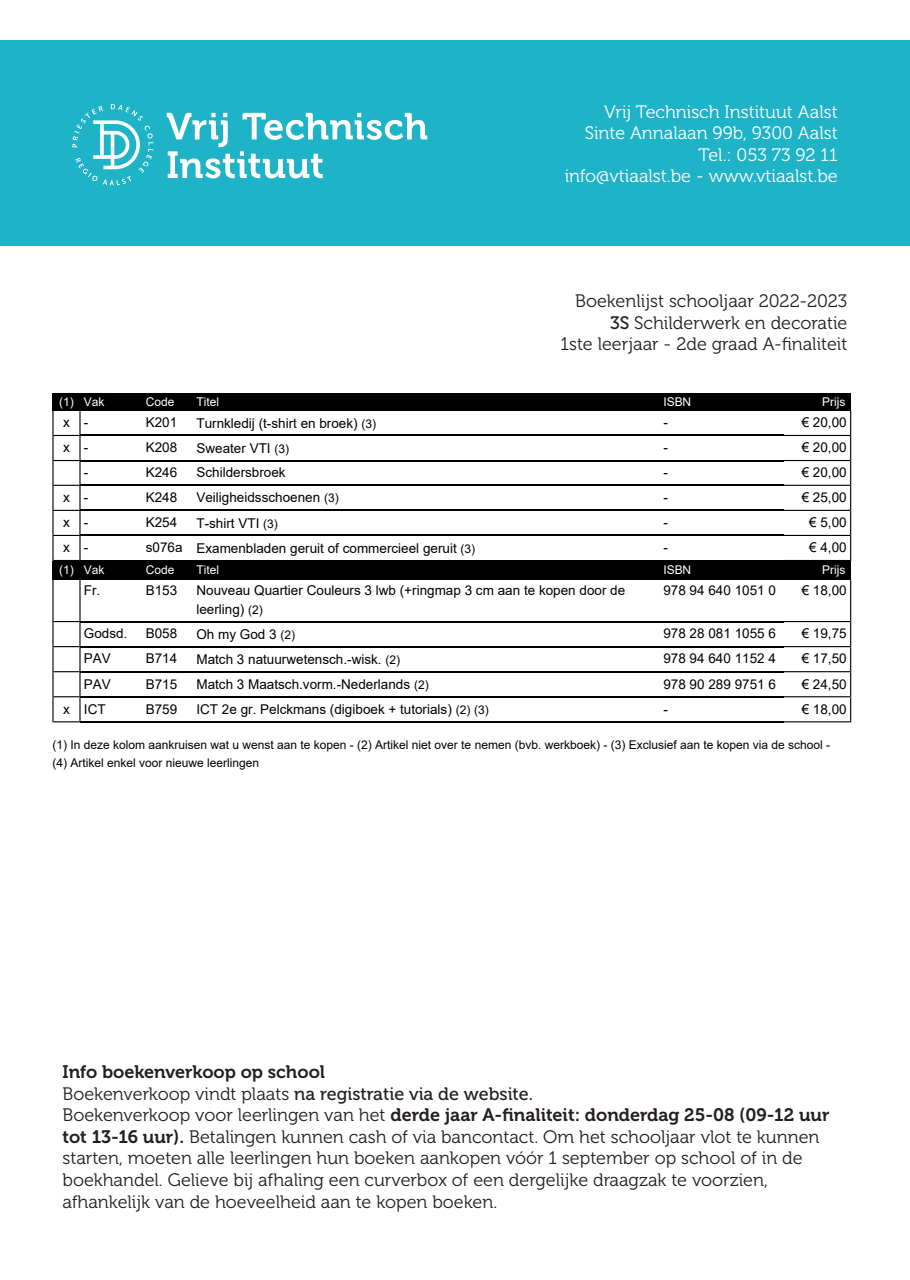
<style>
.page{position:relative;width:910px;height:1280px;background:#fff}
.page>*{position:absolute;margin:0;border:0;box-sizing:border-box;transform-origin:0 0}
.t1{font:18px/21.6px "Museo 300";color:#231f20}
.t2{font:18px "Museo 700";color:#231f20}
.t3{font:18px/21.6px "Museo 300";color:#fff;text-align:right}
.t4{font:18px "Museo 500";color:#231f20}
.t5{font:15px/20.2px "Arial";color:#000001;text-align:right}
.t6{font:13.5px/18.3px "Arial";color:#000001}
.t7{font:12px/18px "Arial";color:#000001}
.t8{font:12px "Arial";color:#fff}
.s1{font-weight:700}
.s2{font-family:"Museo 500"}
.s3{font-size:12px}
.s4{font-family:"Museo 300"}
.s5{font-family:"Museo 700"}
</style>
<div class="page">
<div style="left:0;top:40px;width:910px;height:206px;background:#1fb3c7"></div>
<svg style="left:167px;top:113px;width:260px;height:65px"></svg>
<svg style="left:72px;top:104px;width:82px;height:81px"></svg>
<div style="left:52px;top:393px;width:29px;height:18px;background:#000001"></div>
<div style="left:81px;top:393px;width:61px;height:18px;background:#000001"></div>
<div style="left:142px;top:393px;width:51px;height:18px;background:#000001"></div>
<div style="left:193px;top:393px;width:467px;height:18px;background:#000001"></div>
<div style="left:660px;top:393px;width:124px;height:18px;background:#000001"></div>
<div style="left:784px;top:393px;width:67px;height:18px;background:#000001"></div>
<hr style="left:81px;top:435px;width:61px;height:1px;background:#000001">
<hr style="left:142px;top:435px;width:51px;height:1px;background:#000001">
<hr style="left:193px;top:435px;width:467px;height:1px;background:#000001">
<hr style="left:660px;top:435px;width:124px;height:1px;background:#000001">
<hr style="left:81px;top:460px;width:61px;height:1px;background:#000001">
<hr style="left:142px;top:460px;width:51px;height:1px;background:#000001">
<hr style="left:193px;top:460px;width:467px;height:1px;background:#000001">
<hr style="left:660px;top:460px;width:124px;height:1px;background:#000001">
<hr style="left:81px;top:485px;width:61px;height:1px;background:#000001">
<hr style="left:142px;top:485px;width:51px;height:1px;background:#000001">
<hr style="left:193px;top:485px;width:467px;height:1px;background:#000001">
<hr style="left:660px;top:485px;width:124px;height:1px;background:#000001">
<hr style="left:81px;top:510px;width:61px;height:1px;background:#000001">
<hr style="left:142px;top:510px;width:51px;height:1px;background:#000001">
<hr style="left:193px;top:510px;width:467px;height:1px;background:#000001">
<hr style="left:660px;top:510px;width:124px;height:1px;background:#000001">
<hr style="left:81px;top:535px;width:61px;height:1px;background:#000001">
<hr style="left:142px;top:535px;width:51px;height:1px;background:#000001">
<hr style="left:193px;top:535px;width:467px;height:1px;background:#000001">
<hr style="left:660px;top:535px;width:124px;height:1px;background:#000001">
<svg style="left:52px;top:411px;width:29px;height:150px"></svg>
<hr style="left:81px;top:560px;width:61px;height:1px;background:#000001">
<hr style="left:142px;top:560px;width:51px;height:1px;background:#000001">
<hr style="left:193px;top:560px;width:467px;height:1px;background:#000001">
<hr style="left:660px;top:560px;width:124px;height:1px;background:#000001">
<svg style="left:784px;top:411px;width:67px;height:150px"></svg>
<div style="left:52px;top:561px;width:29px;height:18px;background:#000001"></div>
<div style="left:81px;top:561px;width:61px;height:18px;background:#000001"></div>
<div style="left:142px;top:561px;width:51px;height:18px;background:#000001"></div>
<div style="left:193px;top:561px;width:467px;height:18px;background:#000001"></div>
<div style="left:660px;top:561px;width:124px;height:18px;background:#000001"></div>
<div style="left:784px;top:561px;width:67px;height:18px;background:#000001"></div>
<hr style="left:81px;top:621px;width:61px;height:1px;background:#000001">
<hr style="left:142px;top:621px;width:51px;height:1px;background:#000001">
<hr style="left:193px;top:621px;width:467px;height:1px;background:#000001">
<hr style="left:660px;top:621px;width:124px;height:1px;background:#000001">
<hr style="left:81px;top:646px;width:61px;height:1px;background:#000001">
<hr style="left:142px;top:646px;width:51px;height:1px;background:#000001">
<hr style="left:193px;top:646px;width:467px;height:1px;background:#000001">
<hr style="left:660px;top:646px;width:124px;height:1px;background:#000001">
<hr style="left:81px;top:671px;width:61px;height:1px;background:#000001">
<hr style="left:142px;top:671px;width:51px;height:1px;background:#000001">
<hr style="left:193px;top:671px;width:467px;height:1px;background:#000001">
<hr style="left:660px;top:671px;width:124px;height:1px;background:#000001">
<hr style="left:81px;top:696px;width:61px;height:1px;background:#000001">
<hr style="left:142px;top:696px;width:51px;height:1px;background:#000001">
<hr style="left:193px;top:696px;width:467px;height:1px;background:#000001">
<hr style="left:660px;top:696px;width:124px;height:1px;background:#000001">
<svg style="left:52px;top:579px;width:29px;height:143px"></svg>
<hr style="left:81px;top:721px;width:61px;height:1px;background:#000001">
<hr style="left:142px;top:721px;width:51px;height:1px;background:#000001">
<hr style="left:193px;top:721px;width:467px;height:1px;background:#000001">
<hr style="left:660px;top:721px;width:124px;height:1px;background:#000001">
<svg style="left:784px;top:579px;width:67px;height:143px"></svg>
<h1 class="t3" style="left:565px;top:101px;width:274px">Vrij Technisch Instituut Aalst<br>Sinte Annalaan 99b, 9300 Aalst<br>Tel.: 053 73 92 11<br>info@vtiaalst.be - www.vtiaalst.be</h1>
<p class="t5" style="left:630px;top:287px;width:222px">Boekenlijst schooljaar 2022-2023<br><span class="s1">3S</span> Schilderwerk en decoratie</p>
<p class="t6" style="left:672px;top:329px;width:181px">1ste leerjaar - 2de graad BSO</p>
<h1 class="t1" style="left:561px;top:290px;width:288px;text-align:right">Boekenlijst schooljaar 2022-2023<br><span class="s2">3S</span> Schilderwerk en decoratie<br>1ste leerjaar - 2de graad A-finaliteit</h1>
<p class="t8" style="left:59px;top:394px;width:47px">(1) Vak</p>
<p class="t8" style="left:146px;top:394px;width:30px">Code</p>
<p class="t8" style="left:196px;top:394px;width:24px">Titel</p>
<p class="t8" style="left:663px;top:394px;width:29px">ISBN</p>
<p class="t8" style="left:822px;top:394px;width:25px">Prijs</p>
<p class="t6" style="left:63px;top:413px;width:27px">x -</p>
<p class="t6" style="left:146px;top:413px;width:33px">K201</p>
<p class="t6" style="left:196px;top:414px;width:181px">Turnkledij (t-shirt en broek) <span class="s3">(3)</span></p>
<p class="t6" style="left:663px;top:413px;width:6px">-</p>
<p class="t6" style="left:802px;top:413px;width:47px">€ 20,00</p>
<p class="t6" style="left:63px;top:438px;width:27px">x -</p>
<p class="t6" style="left:146px;top:438px;width:33px">K208</p>
<p class="t6" style="left:196px;top:439px;width:94px">Sweater VTI <span class="s3">(3)</span></p>
<p class="t6" style="left:663px;top:438px;width:6px">-</p>
<p class="t6" style="left:802px;top:438px;width:47px">€ 20,00</p>
<p class="t6" style="left:84px;top:463px;width:6px">-</p>
<p class="t6" style="left:146px;top:463px;width:33px">K246</p>
<p class="t6" style="left:196px;top:463px;width:91px">Schildersbroek</p>
<p class="t6" style="left:663px;top:463px;width:6px">-</p>
<p class="t6" style="left:802px;top:463px;width:47px">€ 20,00</p>
<p class="t6" style="left:63px;top:488px;width:27px">x -</p>
<p class="t6" style="left:146px;top:488px;width:33px">K248</p>
<p class="t6" style="left:196px;top:488px;width:144px">Veiligheidsschoenen <span class="s3">(3)</span></p>
<p class="t6" style="left:663px;top:488px;width:6px">-</p>
<p class="t6" style="left:802px;top:488px;width:47px">€ 25,00</p>
<p class="t6" style="left:63px;top:513px;width:27px">x -</p>
<p class="t6" style="left:146px;top:513px;width:33px">K254</p>
<p class="t6" style="left:196px;top:513px;width:83px">T-shirt VTI <span class="s3">(3)</span></p>
<p class="t6" style="left:663px;top:513px;width:6px">-</p>
<p class="t6" style="left:809px;top:513px;width:39px">€ 5,00</p>
<p class="t6" style="left:63px;top:538px;width:27px">x -</p>
<p class="t6" style="left:146px;top:539px;width:331px">s076a Examenbladen geruit of commercieel geruit <span class="s3">(3)</span></p>
<p class="t6" style="left:663px;top:538px;width:6px">-</p>
<p class="t6" style="left:809px;top:538px;width:39px">€ 4,00</p>
<p class="t8" style="left:59px;top:562px;width:47px">(1) Vak</p>
<p class="t8" style="left:146px;top:562px;width:30px">Code</p>
<p class="t8" style="left:196px;top:562px;width:24px">Titel</p>
<p class="t8" style="left:663px;top:562px;width:29px">ISBN</p>
<p class="t8" style="left:822px;top:562px;width:25px">Prijs</p>
<p class="t6" style="left:84px;top:581px;width:18px">Fr.</p>
<p class="t6" style="left:146px;top:581px;width:33px">B153</p>
<p class="t6" style="left:196px;top:581px;width:430px">Nouveau Quartier Couleurs 3 lwb (+ringmap 3 cm aan te kopen door de leerling) <span class="s3">(2)</span></p>
<p class="t6" style="left:663px;top:581px;width:114px">978 94 640 1051 0</p>
<p class="t6" style="left:802px;top:581px;width:47px">€ 18,00</p>
<p class="t6" style="left:84px;top:624px;width:45px">Godsd.</p>
<p class="t6" style="left:146px;top:624px;width:33px">B058</p>
<p class="t6" style="left:196px;top:625px;width:100px">Oh my God 3 <span class="s3">(2)</span></p>
<p class="t6" style="left:663px;top:624px;width:114px">978 28 081 1055 6</p>
<p class="t6" style="left:802px;top:624px;width:47px">€ 19,75</p>
<p class="t6" style="left:84px;top:649px;width:28px">PAV</p>
<p class="t6" style="left:146px;top:649px;width:33px">B714</p>
<p class="t6" style="left:196px;top:650px;width:205px">Match 3 natuurwetensch.-wisk. <span class="s3">(2)</span></p>
<p class="t6" style="left:663px;top:649px;width:114px">978 94 640 1152 4</p>
<p class="t6" style="left:802px;top:649px;width:47px">€ 17,50</p>
<p class="t6" style="left:84px;top:674px;width:28px">PAV</p>
<p class="t6" style="left:146px;top:674px;width:33px">B715</p>
<p class="t6" style="left:196px;top:675px;width:234px">Match 3 Maatsch.vorm.-Nederlands <span class="s3">(2)</span></p>
<p class="t6" style="left:663px;top:674px;width:114px">978 90 289 9751 6</p>
<p class="t6" style="left:802px;top:674px;width:47px">€ 24,50</p>
<p class="t6" style="left:63px;top:700px;width:44px">x ICT</p>
<p class="t6" style="left:146px;top:700px;width:33px">B759</p>
<p class="t6" style="left:196px;top:700px;width:294px">ICT 2e gr. Pelckmans (digiboek + tutorials) <span class="s3">(2) (3)</span></p>
<p class="t6" style="left:663px;top:700px;width:6px">-</p>
<p class="t6" style="left:802px;top:700px;width:47px">€ 18,00</p>
<p class="t7" style="left:52px;top:736px;width:779px">(1) In deze kolom aankruisen wat u wenst aan te kopen - (2) Artikel niet over te nemen (bvb. werkboek) - (3) Exclusief aan te kopen via de school - (4) Artikel enkel voor nieuwe leerlingen</p>
<h1 class="t2" style="left:63px;top:1062px;width:264px">Info boekenverkoop op school</h1>
<h1 class="t4" style="left:63px;top:1083px;width:472px"><span class="s4">Boekenverkoop vindt plaats</span> na registratie via de website.</h1>
<h1 class="t2" style="left:63px;top:1105px;width:768px"><span class="s4">Boekenverkoop voor leerlingen van het</span> derde jaar A-finaliteit: donderdag 25-08 (09-12 uur</h1>
<p class="t1" style="left:63px;top:1126px;width:758px"><span class="s5">tot 13-16 uur).</span> Betalingen kunnen cash of via bancontact. Om het schooljaar vlot te kunnen starten, moeten alle leerlingen hun boeken aankopen vóór 1 september op school of in de boekhandel. Gelieve bij afhaling een curverbox of een dergelijke draagzak te voorzien, afhankelijk van de hoeveelheid aan te kopen boeken.</p>
</div>
